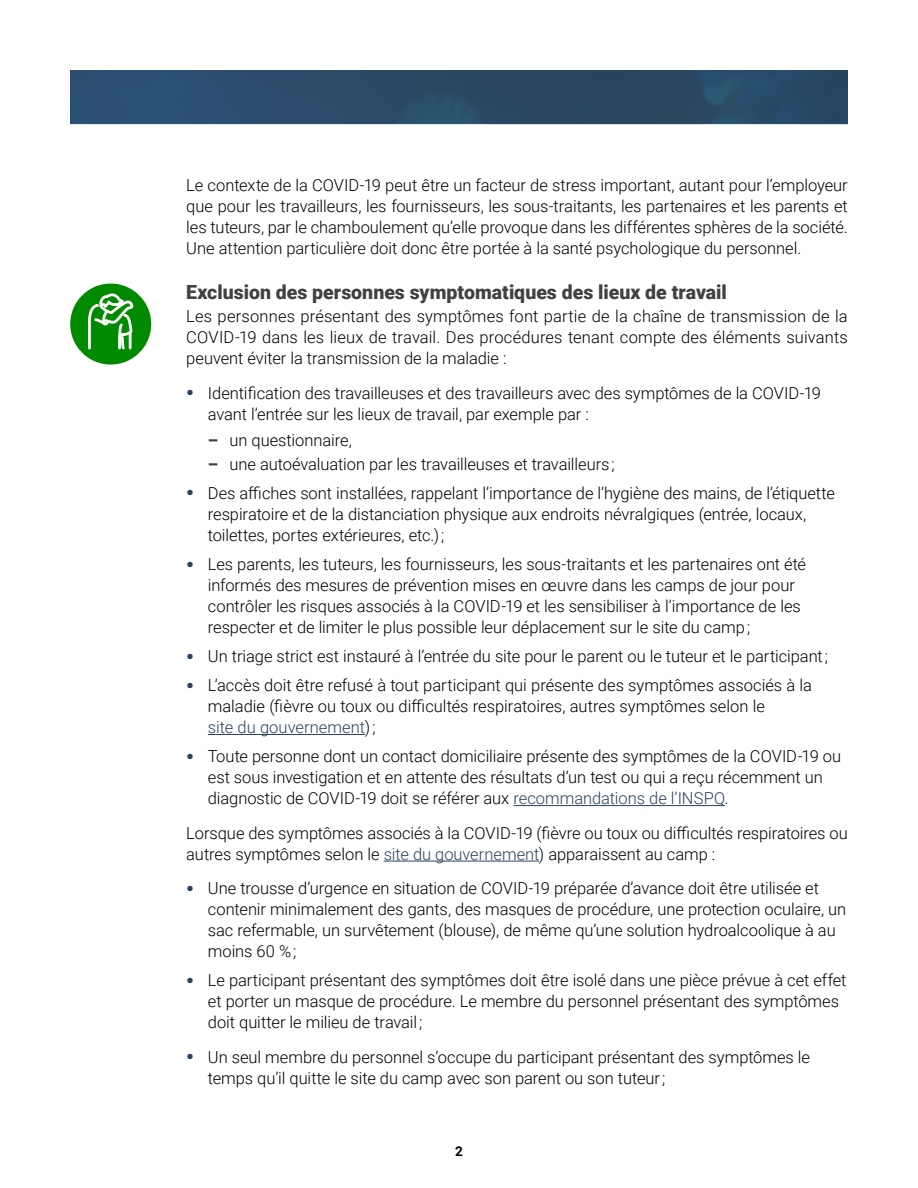
<style>
.page{position:relative;width:918px;height:1188px;background:#fff}
.page>*{position:absolute;margin:0;border:0;box-sizing:border-box;transform-origin:0 0}
.Sous-titre__H3{font:900 19.5px "Roboto";color:#414141}
.Texte_courant__P{font:300 16.5px/21px "Roboto";letter-spacing:-.005em;color:#000}
.t1{font:700 13.5px "Roboto";color:#000}
.s1{font-weight:900;font-size:21px;color:#2b425e}
.s2{font-weight:900;color:#414141}
.s3{color:#2b425e}
</style>
<div class="page">
<img style="left:70px;top:70px;width:778px;height:54px">
<hr style="left:208px;top:734px;width:157px;height:1px;background:#2b425e">
<hr style="left:513px;top:805px;width:212px;height:1px;background:#2b425e">
<hr style="left:384px;top:861px;width:155px;height:1px;background:#2b425e">
<div style="left:70px;top:284px;width:81px;height:81px;background:#008a00;border-radius:50%"></div>
<svg style="left:88px;top:294px;width:45px;height:55px"></svg>
<p class="Texte_courant__P" style="left:186px;top:174px;width:663px;text-align:justify">Le contexte de la COVID-19 peut être un facteur de stress important, autant pour l’employeur que pour les travailleurs, les fournisseurs, les sous-traitants, les partenaires et les parents et les tuteurs, par le chamboulement qu’elle provoque dans les différentes sphères de la société.<br>Une attention particulière doit donc être portée à la santé psychologique du personnel.</p>
<h3 class="Sous-titre__H3" style="left:186px;top:278px;width:542px">Exclusion des personnes symptomatiques des lieux de travail</h3>
<p class="Texte_courant__P" style="left:186px;top:305px;width:663px;text-align:justify">Les personnes présentant des symptômes font partie de la chaîne de transmission de la COVID-19 dans les lieux de travail. Des procédures tenant compte des éléments suivants peuvent éviter la transmission de la maladie :</p>
<p class="Texte_courant__P" style="left:208px;top:382px;width:615px;text-indent:-22px"><span class="s1">•</span> Identification des travailleuses et des travailleurs avec des symptômes de la COVID-19 avant l’entrée sur les lieux de travail, par exemple par :</p>
<p class="Texte_courant__P" style="left:208px;top:429px;width:145px"><span class="s2">–</span> un questionnaire,</p>
<p class="Texte_courant__P" style="left:208px;top:453px;width:408px"><span class="s2">–</span> une autoévaluation par les travailleuses et travailleurs ;</p>
<p class="Texte_courant__P" style="left:208px;top:482px;width:629px;text-indent:-22px"><span class="s1">•</span> Des affiches sont installées, rappelant l’importance de l’hygiène des mains, de l’étiquette respiratoire et de la distanciation physique aux endroits névralgiques (entrée, locaux, toilettes, portes extérieures, etc.) ;</p>
<p class="Texte_courant__P" style="left:208px;top:553px;width:600px;text-indent:-22px"><span class="s1">•</span> Les parents, les tuteurs, les fournisseurs, les sous-traitants et les partenaires ont été informés des mesures de prévention mises en œuvre dans les camps de jour pour contrôler les risques associés à la COVID-19 et les sensibiliser à l’importance de les respecter et de limiter le plus possible leur déplacement sur le site du camp ;</p>
<p class="Texte_courant__P" style="left:186px;top:645px;width:643px"><span class="s1">•</span> Un triage strict est instauré à l’entrée du site pour le parent ou le tuteur et le participant ;</p>
<p class="Texte_courant__P" style="left:208px;top:674px;width:606px;text-indent:-22px"><span class="s1">•</span> L’accès doit être refusé à tout participant qui présente des symptômes associés à la maladie (fièvre ou toux ou difficultés respiratoires, autres symptômes selon le<br><span class="s3">site du gouvernement</span>) ;</p>
<p class="Texte_courant__P" style="left:208px;top:745px;width:635px;text-indent:-22px"><span class="s1">•</span> Toute personne dont un contact domiciliaire présente des symptômes de la COVID-19 ou est sous investigation et en attente des résultats d’un test ou qui a reçu récemment un diagnostic de COVID-19 doit se référer aux <span class="s3">recommandations de l’INSPQ</span>.</p>
<p class="Texte_courant__P" style="left:186px;top:822px;width:663px">Lorsque des symptômes associés à la COVID-19 (fièvre ou toux ou difficultés respiratoires ou autres symptômes selon le <span class="s3">site du gouvernement</span>) apparaissent au camp :</p>
<p class="Texte_courant__P" style="left:208px;top:877px;width:640px;text-indent:-22px"><span class="s1">•</span> Une trousse d’urgence en situation de COVID-19 préparée d’avance doit être utilisée et contenir minimalement des gants, des masques de procédure, une protection oculaire, un sac refermable, un survêtement (blouse), de même qu’une solution hydroalcoolique à au moins 60 % ;</p>
<p class="Texte_courant__P" style="left:208px;top:969px;width:640px;text-indent:-22px"><span class="s1">•</span> Le participant présentant des symptômes doit être isolé dans une pièce prévue à cet effet et porter un masque de procédure. Le membre du personnel présentant des symptômes doit quitter le milieu de travail ;</p>
<p class="Texte_courant__P" style="left:208px;top:1046px;width:604px;text-indent:-22px"><span class="s1">•</span> Un seul membre du personnel s’occupe du participant présentant des symptômes le temps qu’il quitte le site du camp avec son parent ou son tuteur ;</p>
<p class="t1" style="left:455px;top:1141px;width:9px">2</p>
</div>
